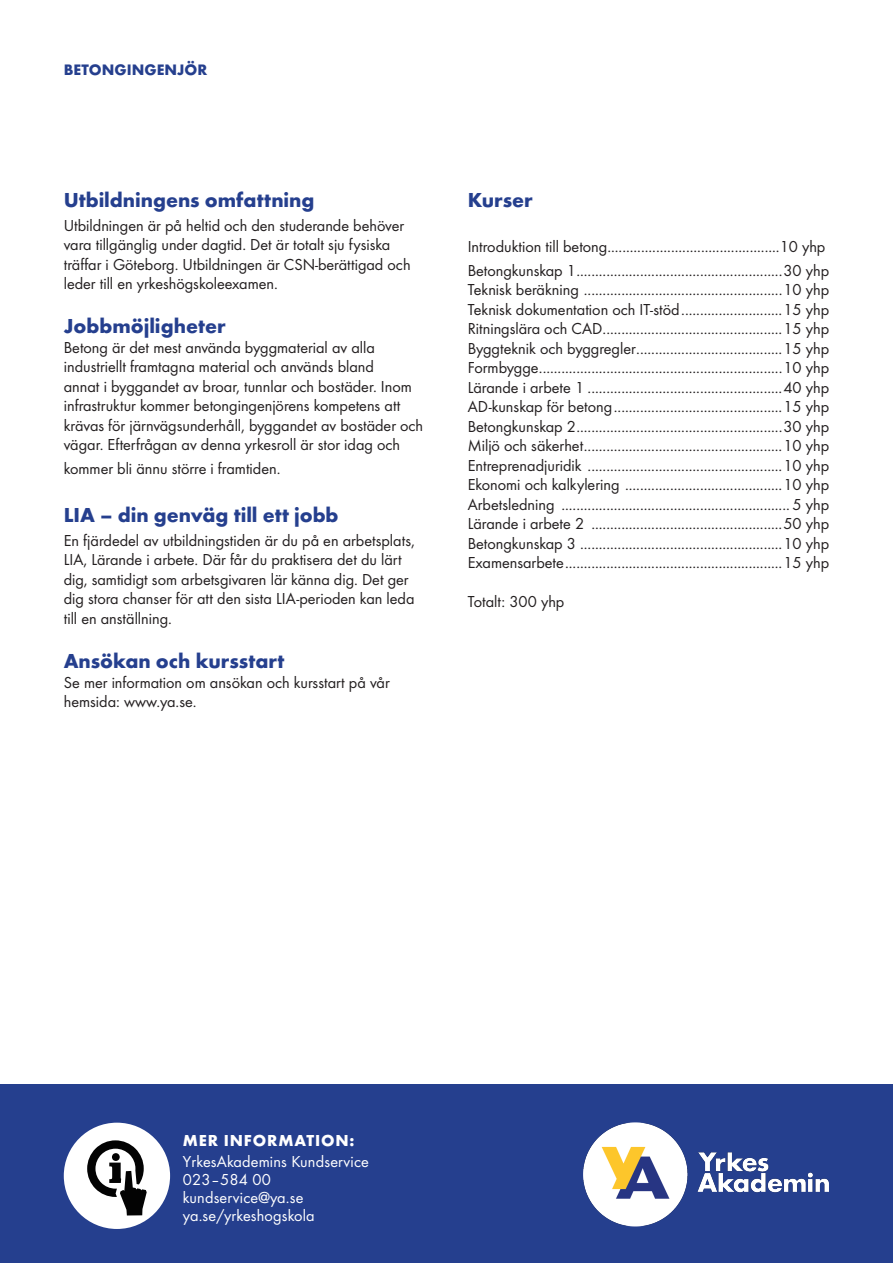
<style>
.page{position:relative;width:893px;height:1263px;background:#fff}
.page>*{position:absolute;margin:0;border:0;box-sizing:border-box;transform-origin:0 0}
.Blå_Rub_2{font:700 21px "Futura";letter-spacing:-.005em;color:#253f8e}
.Rub2{font:700 21px "Futura";letter-spacing:-.005em;color:#253f8e}
.Lista_-_Bröd{font:16.5px "Futura Boo";color:#231f20}
.Bröd_1{font:16.5px/19.5px "Futura Boo";color:#231f20}
.Blå_Rub_2-2{font:16.5px/19.5px "Futura Boo";color:#231f20}
.Rub2-2{font:16.5px "Futura Boo";color:#231f20}
.Bröd1_Futura{font:16.5px "Futura Boo";letter-spacing:.01em;color:#fff}
.Rub3{font:700 16.5px "Futura";letter-spacing:.05em;color:#fff}
.Rub3-2{font:700 15.75px "Futura";color:#253f8e}
</style>
<div class="page">
<div style="left:0;top:1084px;width:893px;height:179px;background:#253f8e"></div>
<div style="left:64px;top:1123px;width:106px;height:106px;background:#fff;border-radius:50%"></div>
<svg style="left:87px;top:1140px;width:60px;height:75px"></svg>
<img style="left:583px;top:1122px;width:246px;height:105px">
<p class="Rub3-2" style="left:64px;top:58px;width:145px">BETONGINGENJÖR</p>
<p class="Blå_Rub_2" style="left:64px;top:184px;width:252px">Utbildningens omfattning</p>
<p class="Bröd_1" style="left:64px;top:214px;width:348px">Utbildningen är på heltid och den studerande behöver vara tillgänglig under dagtid. Det är totalt sju fysiska träffar i Göteborg. Utbildningen är CSN-berättigad och leder till en yrkeshögskoleexamen.</p>
<p class="Blå_Rub_2" style="left:64px;top:311px;width:163px">Jobbmöjligheter</p>
<p class="Blå_Rub_2-2" style="left:64px;top:337px;width:361px">Betong är det mest använda byggmaterial av alla industriellt framtagna material och används bland<br>annat i byggandet av broar, tunnlar och bostäder. Inom infrastruktur kommer betongingenjörens kompetens att krävas för järnvägsunderhåll, byggandet av bostäder och vägar. Efterfrågan av denna yrkesroll är stor idag och</p>
<p class="Blå_Rub_2-2" style="left:64px;top:457px;width:218px">kommer bli ännu större i framtiden.</p>
<p class="Blå_Rub_2" style="left:64px;top:500px;width:276px">LIA – din genväg till ett jobb</p>
<p class="Bröd_1" style="left:64px;top:530px;width:353px">En fjärdedel av utbildningstiden är du på en arbetsplats,</p>
<p class="Bröd_1" style="left:64px;top:549px;width:352px">LIA, Lärande i arbete. Där får du praktisera det du lärt dig, samtidigt som arbetsgivaren lär känna dig. Det ger dig stora chanser för att den sista LIA-perioden kan leda till en anställning.</p>
<p class="Blå_Rub_2" style="left:64px;top:646px;width:222px">Ansökan och kursstart</p>
<p class="Blå_Rub_2-2" style="left:64px;top:672px;width:327px">Se mer information om ansökan och kursstart på vår hemsida: www.ya.se.</p>
<p class="Rub2" style="left:468px;top:184px;width:66px">Kurser</p>
<p class="Rub2-2" style="left:468px;top:235px;width:359px">Introduktion till betong..............................................10 yhp</p>
<p class="Lista_-_Bröd" style="left:468px;top:259px;width:363px">Betongkunskap 1.......................................................30 yhp</p>
<p class="Lista_-_Bröd" style="left:468px;top:278px;width:363px">Teknisk beräkning .....................................................10 yhp</p>
<p class="Lista_-_Bröd" style="left:468px;top:298px;width:363px">Teknisk dokumentation och IT-stöd...........................15 yhp</p>
<p class="Lista_-_Bröd" style="left:468px;top:317px;width:363px">Ritningslära och CAD................................................15 yhp</p>
<p class="Lista_-_Bröd" style="left:468px;top:337px;width:363px">Byggteknik och byggregler.......................................15 yhp</p>
<p class="Lista_-_Bröd" style="left:468px;top:356px;width:363px">Formbygge.................................................................10 yhp</p>
<p class="Lista_-_Bröd" style="left:468px;top:376px;width:363px">Lärande i arbete 1 ....................................................40 yhp</p>
<p class="Lista_-_Bröd" style="left:468px;top:395px;width:363px">AD-kunskap för betong.............................................15 yhp</p>
<p class="Lista_-_Bröd" style="left:468px;top:415px;width:363px">Betongkunskap 2.......................................................30 yhp</p>
<p class="Lista_-_Bröd" style="left:468px;top:434px;width:363px">Miljö och säkerhet.....................................................10 yhp</p>
<p class="Lista_-_Bröd" style="left:468px;top:454px;width:363px">Entreprenadjuridik ....................................................10 yhp</p>
<p class="Lista_-_Bröd" style="left:468px;top:473px;width:363px">Ekonomi och kalkylering ..........................................10 yhp</p>
<p class="Lista_-_Bröd" style="left:468px;top:493px;width:363px">Arbetsledning ............................................................. 5 yhp</p>
<p class="Lista_-_Bröd" style="left:468px;top:512px;width:363px">Lärande i arbete 2 ...................................................50 yhp</p>
<p class="Lista_-_Bröd" style="left:468px;top:532px;width:363px">Betongkunskap 3 ......................................................10 yhp</p>
<p class="Lista_-_Bröd" style="left:468px;top:551px;width:363px">Examensarbete..........................................................15 yhp</p>
<p class="Lista_-_Bröd" style="left:468px;top:590px;width:98px">Totalt: 300 yhp</p>
<p class="Rub3" style="left:183px;top:1129px;width:173px">MER INFORMATION:</p>
<p class="Bröd1_Futura" style="left:183px;top:1150px;width:188px">YrkesAkademins Kundservice</p>
<p class="Bröd1_Futura" style="left:183px;top:1168px;width:89px">023–584 00</p>
<p class="Bröd1_Futura" style="left:183px;top:1186px;width:122px">kundservice@ya.se</p>
<p class="Bröd1_Futura" style="left:183px;top:1204px;width:133px">ya.se/yrkeshogskola</p>
</div>
